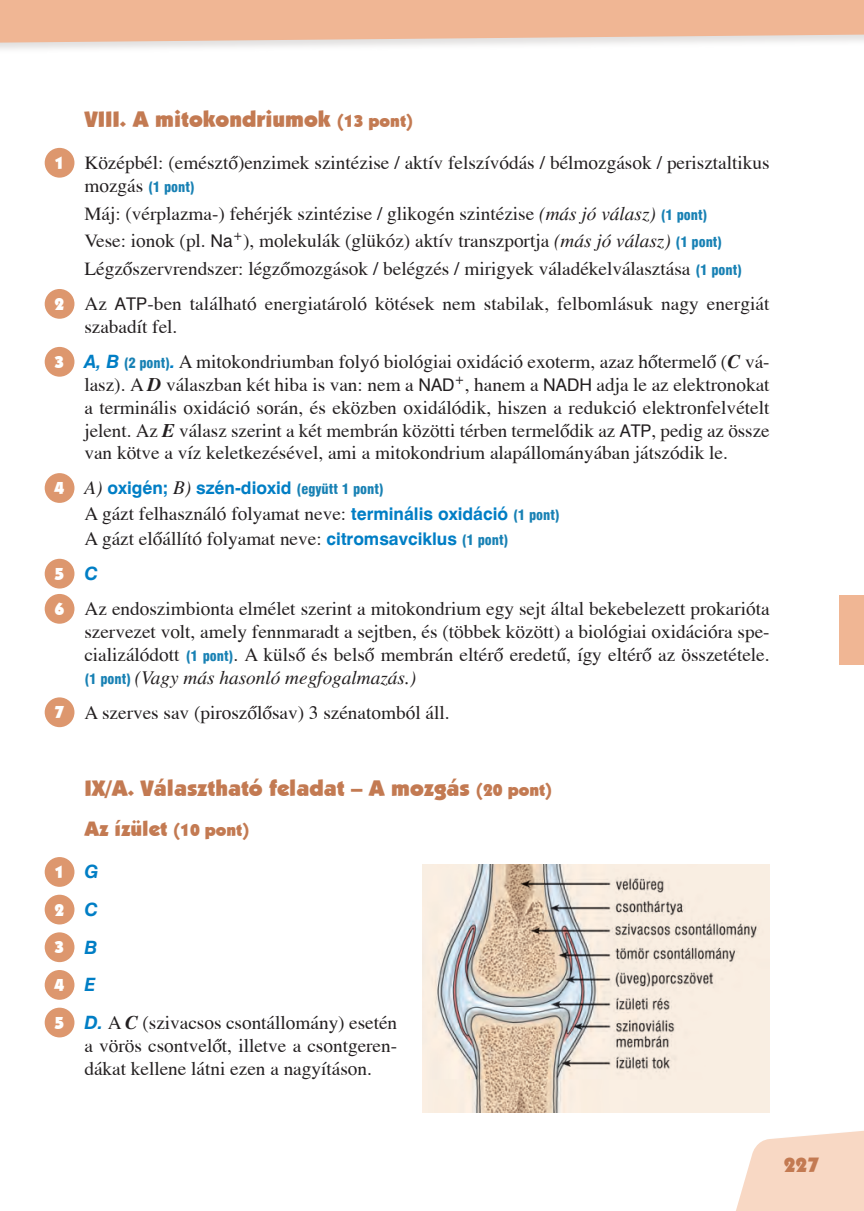
<style>
.page{position:relative;width:864px;height:1211px;background:#fff}
.page>*{position:absolute;margin:0;border:0;box-sizing:border-box;transform-origin:0 0}
.feladatsor_cím_3{font:22.75px "Kabel Ult HU Ultra";color:#c37a52}
.feladatsor_alcím{font:21px "Kabel Ult HU Ultra";color:#c37a52}
.megoldás{font:19.25px/22.8px "Toronto Mozaik";color:#231f20;text-align:justify}
.megoldás_után{font:19.25px "Toronto Mozaik";color:#231f20}
.megoldás-2{font:italic 18.38px "Swiss 721 HU Bold";color:#007ec5}
.megoldás-3{font:17.5px "Swiss 721 HU Bold";color:#007ec5}
.t1{font:17.5px/37.6px "Kabel Ult HU Ultra";color:#fff}
.megoldás-4{font:14px "Swiss 721 Black Condensed HU Normal";color:#1881b4}
.s1{font-size:17.5px}
.s2{font-family:"Toronto Mozaik";font-size:19.25px;color:#231f20}
.s3{font-style:italic}
.s4{font-family:"Swiss 721 Black Condensed HU Normal";font-size:14px;color:#1881b4}
.s5{font-family:"Swiss 721 HU Normal";font-size:17.5px}
.s6{font-family:"Swiss 721 HU Bold";font-style:italic;font-size:18.38px;color:#007ec5}
.s7{font-weight:700;font-style:italic}
.s8{font-family:"Toronto Mozaik";font-style:italic;font-size:19.25px;color:#231f20}
.s9{font-family:"Swiss 721 HU Bold";font-size:17.5px;color:#007ec5}
</style>
<div class="page">
<svg style="left:0;top:0;width:863px;height:49px;background:#efc2a7"></svg>
<div style="left:45px;top:148px;width:29px;height:30px;background:#dd976e;border-radius:50%"></div>
<div style="left:45px;top:289px;width:29px;height:30px;background:#dd976e;border-radius:50%"></div>
<div style="left:45px;top:347px;width:29px;height:30px;background:#dd976e;border-radius:50%"></div>
<div style="left:45px;top:473px;width:29px;height:30px;background:#dd976e;border-radius:50%"></div>
<div style="left:45px;top:559px;width:29px;height:29px;background:#dd976e;border-radius:50%"></div>
<div style="left:45px;top:594px;width:29px;height:29px;background:#dd976e;border-radius:50%"></div>
<div style="left:45px;top:697px;width:29px;height:30px;background:#dd976e;border-radius:50%"></div>
<img style="left:422px;top:864px;width:347px;height:248px">
<div style="left:45px;top:857px;width:29px;height:29px;background:#dd976e;border-radius:50%"></div>
<div style="left:45px;top:894px;width:29px;height:30px;background:#dd976e;border-radius:50%"></div>
<div style="left:45px;top:932px;width:29px;height:30px;background:#dd976e;border-radius:50%"></div>
<div style="left:45px;top:970px;width:29px;height:29px;background:#dd976e;border-radius:50%"></div>
<div style="left:45px;top:1007px;width:29px;height:30px;background:#dd976e;border-radius:50%"></div>
<div style="left:838px;top:595px;width:25px;height:70px;background:#f0b694"></div>
<svg style="left:736px;top:1130px;width:128px;height:81px;background:#f9ddcc"></svg>
<p class="t1" style="left:54px;top:144px;width:11px">1</p>
<p class="t1" style="left:54px;top:285px;width:11px">2</p>
<p class="t1" style="left:54px;top:342px;width:11px">3</p>
<p class="t1" style="left:54px;top:469px;width:11px">4</p>
<p class="t1" style="left:54px;top:555px;width:11px;line-height:35.2px">5<br>6</p>
<p class="t1" style="left:54px;top:693px;width:11px">7</p>
<p class="feladatsor_cím_3" style="left:84px;top:105px;width:330px">VIII. A mitokondriumok <span class="s1">(13 pont)</span></p>
<p class="megoldás" style="left:84px;top:151px;width:686px">Középbél: (emésztő)enzimek szintézise / aktív felszívódás / bélmozgások / perisztaltikus</p>
<p class="megoldás-4" style="left:84px;top:178px;width:112px"><span class="s2">mozgás</span> (1 pont)</p>
<p class="megoldás_után" style="left:84px;top:202px;width:624px">Máj: (vérplazma-) fehérjék szintézise / glikogén szintézise <span class="s3">(más jó válasz)</span> <span class="s4">(1 pont)</span></p>
<p class="megoldás_után" style="left:84px;top:230px;width:639px">Vese: ionok (pl. <span class="s5">Na</span><sup>+</sup>), molekulák (glükóz) aktív transzportja <span class="s3">(más jó válasz)</span> <span class="s4">(1 pont)</span></p>
<p class="megoldás_után" style="left:84px;top:258px;width:659px">Légzőszervrendszer: légzőmozgások / belégzés / mirigyek váladékelválasztása <span class="s4">(1 pont)</span></p>
<p class="megoldás" style="left:84px;top:292px;width:686px">Az <span class="s5">ATP</span>-ben található energiatároló kötések nem stabilak, felbomlásuk nagy energiát szabadít fel.</p>
<p class="megoldás" style="left:84px;top:350px;width:686px"><span class="s6">A, B</span> <span class="s4">(2 pont)</span><span class="s6">.</span> A mitokondriumban folyó biológiai oxidáció exoterm, azaz hőtermelő (<span class="s7">C</span> vá&shy;lasz). A <span class="s7">D</span> válaszban két hiba is van: nem a <span class="s5">NAD</span><sup>+</sup>, hanem a <span class="s5">NADH</span> adja le az elektronokat a terminális oxidáció során, és eközben oxidálódik, hiszen a redukció elektronfelvételt jelent. Az <span class="s7">E</span> válasz szerint a két membrán közötti térben termelődik az <span class="s5">ATP</span>, pedig az össze van kötve a víz keletkezésével, ami a mitokondrium alapállományában játszódik le.</p>
<p class="megoldás-3" style="left:84px;top:477px;width:301px"><span class="s8">A)</span> oxigén; <span class="s8">B)</span> szén-dioxid <span class="s4">(együtt 1 pont)</span></p>
<p class="megoldás_után" style="left:84px;top:502px;width:476px">A gázt felhasználó folyamat neve: <span class="s9">terminális oxidáció</span> <span class="s4">(1 pont)</span></p>
<p class="megoldás_után" style="left:84px;top:527px;width:425px">A gázt előállító folyamat neve: <span class="s9">citromsavciklus</span> <span class="s4">(1 pont)</span></p>
<p class="megoldás-2" style="left:84px;top:562px;width:15px">C</p>
<p class="megoldás" style="left:84px;top:597px;width:686px">Az endoszimbionta elmélet szerint a mitokondrium egy sejt által bekebelezett prokarióta szervezet volt, amely fennmaradt a sejtben, és (többek között) a biológiai oxidációra spe&shy;cializálódott <span class="s4">(1 pont)</span>. A külső és belső membrán eltérő eredetű, így eltérő az összetétele. <span class="s4">(1 pont)</span> <span class="s3">(Vagy más hasonló megfogalmazás.)</span></p>
<p class="megoldás" style="left:84px;top:700px;width:366px">A szerves sav (piroszőlősav) 3 szénatomból áll.</p>
<p class="t1" style="left:54px;top:852px;width:11px;text-align:justify">1<br>2<br>3<br>4<br>5</p>
<p class="feladatsor_cím_3" style="left:84px;top:773px;width:469px">IX/A. Választható feladat – A mozgás <span class="s1">(20 pont)</span></p>
<p class="feladatsor_alcím" style="left:84px;top:815px;width:166px">Az ízület <span class="s1">(10 pont)</span></p>
<p class="megoldás-2" style="left:84px;top:860px;width:16px">G</p>
<p class="megoldás-2" style="left:84px;top:898px;width:15px">C</p>
<p class="megoldás-2" style="left:84px;top:936px;width:14px">B</p>
<p class="megoldás-2" style="left:84px;top:973px;width:13px">E</p>
<p class="megoldás" style="left:84px;top:1011px;width:314px"><span class="s6">D.</span> A <span class="s7">C</span> (szivacsos csontállomány) esetén a vörös csontvelőt, illetve a csontgeren&shy;dákat kellene látni ezen a nagyításon.</p>
<p class="feladatsor_alcím" style="left:783px;top:1152px;width:37px">227</p>
</div>
